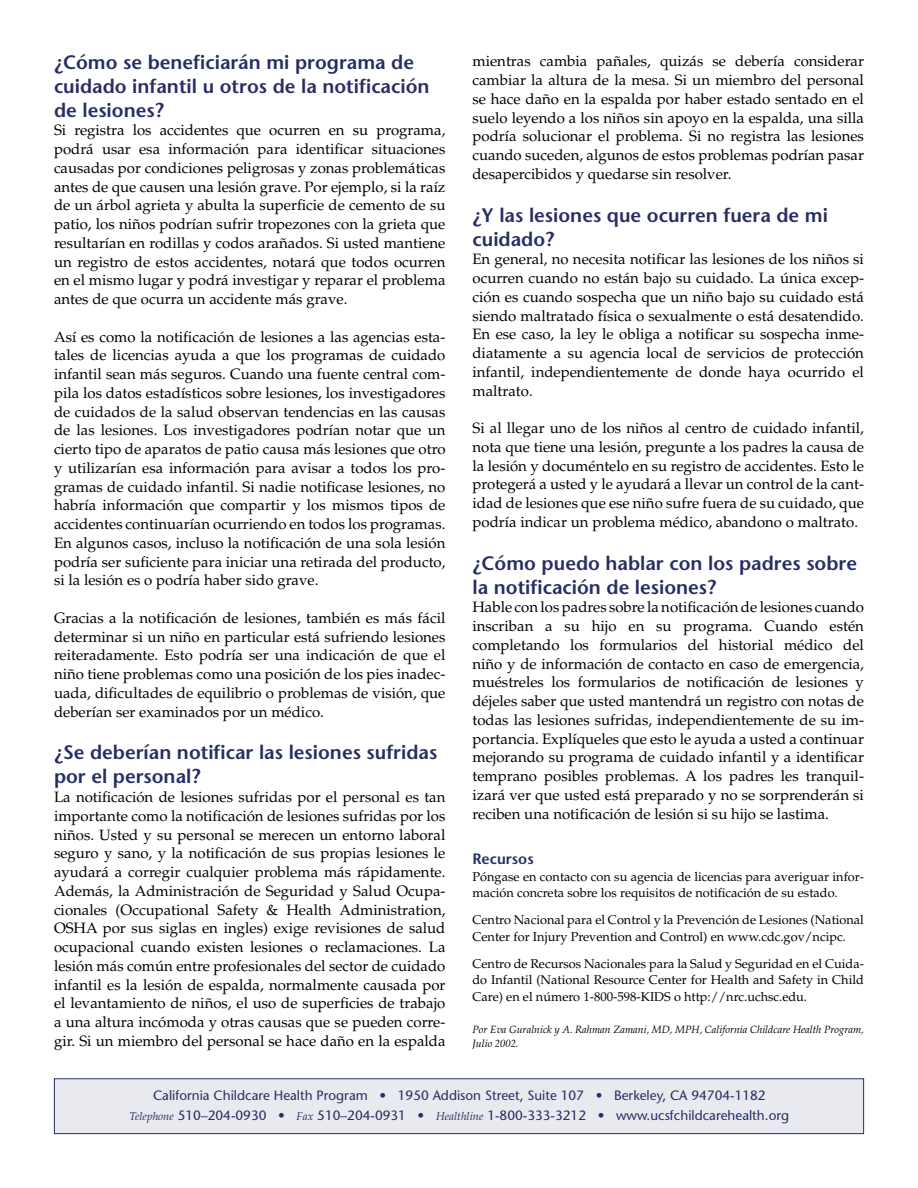
<style>
.page{position:relative;width:918px;height:1188px;background:#fff}
.page>*{position:absolute;margin:0;border:0;box-sizing:border-box;transform-origin:0 0}
.Subhead_1{font:600 19.5px/24px "Stone Sans";color:#272e64}
.Text{font:15px/18.8px "Palatino";color:#000;text-align:justify}
.Subhead_2{font:600 15px "Stone Sans";color:#272e64}
.t1{font:13.5px "Stone Sans";color:#272e64}
.Reference_Text{font:12.75px/16.5px "Palatino";color:#000}
.Author{font:italic 10.5px/13.5px "Palatino";color:#000}
.s1{font-family:"Palatino";font-style:italic;font-size:11.25px}
</style>
<div class="page">
<div style="left:54px;top:1079px;width:810px;height:55px;background:#e9eaef"></div>
<div style="left:54px;top:1078px;width:810px;height:56px;border:1px solid #272e64"></div>
<p class="Subhead_1" style="left:54px;top:50px;width:377px">¿Cómo se beneficiarán mi programa de cuidado infantil u otros de la notificación de lesiones?</p>
<p class="Text" style="left:54px;top:121px;width:393px">Si registra los accidentes que ocurren en su programa, podrá usar esa información para identificar situaciones causadas por condiciones peligrosas y zonas problemáticas antes de que causen una lesión grave. Por ejemplo, si la raíz de un árbol agrieta y abulta la superficie de cemento de su patio, los niños podrían sufrir tropezones con la grieta que resultarían en rodillas y codos arañados. Si usted mantiene un registro de estos accidentes, notará que todos ocurren en el mismo lugar y podrá investigar y reparar el problema antes de que ocurra un accidente más grave.</p>
<p class="Text" style="left:54px;top:327px;width:393px">Así es como la notificación de lesiones a las agencias esta&shy;tales de licencias ayuda a que los programas de cuidado infantil sean más seguros. Cuando una fuente central com&shy;pila los datos estadísticos sobre lesiones, los investigadores de cuidados de la salud observan tendencias en las causas de las lesiones. Los investigadores podrían notar que un cierto tipo de aparatos de patio causa más lesiones que otro y utilizarían esa información para avisar a todos los pro&shy;gramas de cuidado infantil. Si nadie notificase lesiones, no habría información que compartir y los mismos tipos de accidentes continuarían ocurriendo en todos los programas.<br>En algunos casos, incluso la notificación de una sola lesión podría ser suficiente para iniciar una retirada del producto, si la lesión es o podría haber sido grave.</p>
<p class="Text" style="left:54px;top:609px;width:393px">Gracias a la notificación de lesiones, también es más fácil determinar si un niño en particular está sufriendo lesiones reiteradamente. Esto podría ser una indicación de que el niño tiene problemas como una posición de los pies inadec&shy;uada, dificultades de equilibrio o problemas de visión, que deberían ser examinados por un médico.</p>
<p class="Subhead_1" style="left:54px;top:740px;width:385px">¿Se deberían notificar las lesiones sufridas por el personal?</p>
<p class="Text" style="left:54px;top:788px;width:393px">La notificación de lesiones sufridas por el personal es tan importante como la notificación de lesiones sufridas por los niños. Usted y su personal se merecen un entorno laboral seguro y sano, y la notificación de sus propias lesiones le ayudará a corregir cualquier problema más rápidamente.<br>Además, la Administración de Seguridad y Salud Ocupa&shy;cionales (Occupational Safety &amp; Health Administration, OSHA por sus siglas en ingles) exige revisiones de salud ocupacional cuando existen lesiones o reclamaciones. La lesión más común entre profesionales del sector de cuidado infantil es la lesión de espalda, normalmente causada por el levantamiento de niños, el uso de superficies de trabajo a una altura incómoda y otras causas que se pueden corre&shy;gir. Si un miembro del personal se hace daño en la espalda</p>
<p class="Text" style="left:472px;top:52px;width:393px">mientras cambia pañales, quizás se debería considerar cambiar la altura de la mesa. Si un miembro del personal se hace daño en la espalda por haber estado sentado en el suelo leyendo a los niños sin apoyo en la espalda, una silla podría solucionar el problema. Si no registra las lesiones cuando suceden, algunos de estos problemas podrían pasar desapercibidos y quedarse sin resolver.</p>
<p class="Subhead_1" style="left:472px;top:203px;width:357px">¿Y las lesiones que ocurren fuera de mi cuidado?</p>
<p class="Text" style="left:472px;top:250px;width:393px">En general, no necesita notificar las lesiones de los niños si ocurren cuando no están bajo su cuidado. La única excep&shy;ción es cuando sospecha que un niño bajo su cuidado está siendo maltratado física o sexualmente o está desatendido.<br>En ese caso, la ley le obliga a notificar su sospecha inme&shy;diatamente a su agencia local de servicios de protección infantil, independientemente de donde haya ocurrido el maltrato.</p>
<p class="Text" style="left:472px;top:419px;width:393px">Si al llegar uno de los niños al centro de cuidado infantil, nota que tiene una lesión, pregunte a los padres la causa de la lesión y documéntelo en su registro de accidentes. Esto le protegerá a usted y le ayudará a llevar un control de la cant&shy;idad de lesiones que ese niño sufre fuera de su cuidado, que podría indicar un problema médico, abandono o maltrato.</p>
<p class="Subhead_1" style="left:472px;top:551px;width:386px">¿Cómo puedo hablar con los padres sobre la notificación de lesiones?</p>
<p class="Text" style="left:472px;top:598px;width:393px">Hable con los padres sobre la notificación de lesiones cuando inscriban a su hijo en su programa. Cuando estén completando los formularios del historial médico del niño y de información de contacto en caso de emergencia, muéstreles los formularios de notificación de lesiones y déjeles saber que usted mantendrá un registro con notas de todas las lesiones sufridas, independientemente de su im&shy;portancia. Explíqueles que esto le ayuda a usted a continuar mejorando su programa de cuidado infantil y a identificar temprano posibles problemas. A los padres les tranquil&shy;izará ver que usted está preparado y no se sorprenderán si reciben una notificación de lesión si su hijo se lastima.</p>
<p class="Subhead_2" style="left:472px;top:850px;width:63px">Recursos</p>
<p class="Reference_Text" style="left:472px;top:868px;width:393px">Póngase en contacto con su agencia de licencias para averiguar infor&shy;mación concreta sobre los requisitos de notificación de su estado.</p>
<p class="Reference_Text" style="left:472px;top:912px;width:393px">Centro Nacional para el Control y la Prevención de Lesiones (National<br>Center for Injury Prevention and Control) en www.cdc.gov/ncipc.</p>
<p class="Reference_Text" style="left:472px;top:955px;width:393px;text-align:justify">Centro de Recursos Nacionales para la Salud y Seguridad en el Cuida&shy;do Infantil (National Resource Center for Health and Safety in Child Care) en el número 1-800-598-KIDS o http://nrc.uchsc.edu.</p>
<p class="Author" style="left:472px;top:1023px;width:393px">Por Eva Guralnick y A. Rahman Zamani, MD, MPH, California Childcare Health Program,<br>Julio 2002.</p>
<p class="t1" style="left:153px;top:1087px;width:614px">California Childcare Health Program • 1950 Addison Street, Suite 107 • Berkeley, CA 94704-1182</p>
<p class="t1" style="left:130px;top:1107px;width:661px"><span class="s1">Telephone</span> 510–204-0930 • <span class="s1">Fax</span> 510–204-0931 • <span class="s1">Healthline</span> 1-800-333-3212 • www.ucsfchildcarehealth.org</p>
</div>
